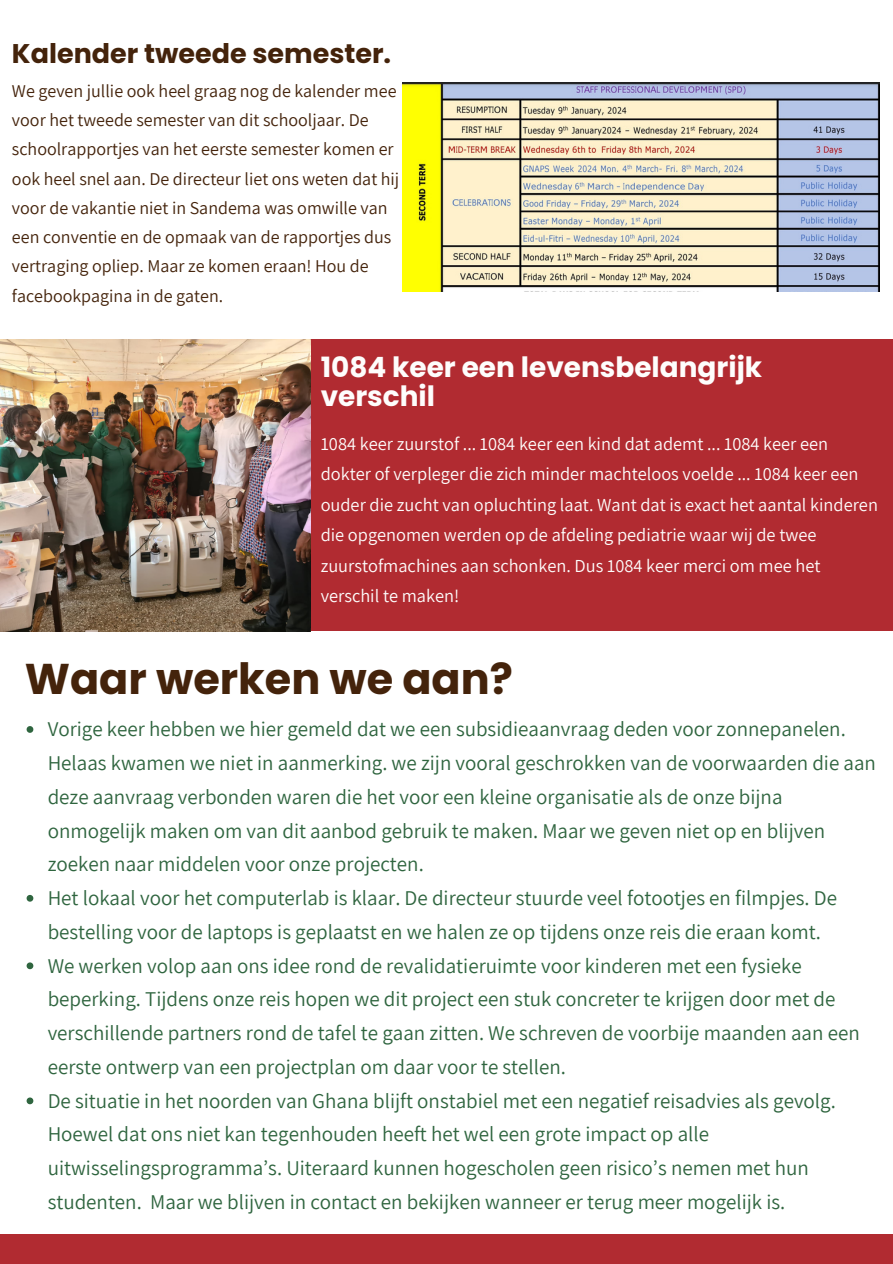
<style>
.page{position:relative;width:893px;height:1264px;background:#fff}
.page>*{position:absolute;margin:0;border:0;box-sizing:border-box;transform-origin:0 0}
.t1{font:700 43.05px "Poppins";color:#44230b}
.t2{font:700 27.9px/29.2px "Poppins";color:#fefdfc}
.t3{font:700 27px "Poppins";color:#44230b}
.t4{font:21px/33.8px "Assistant";color:#2f653f}
.t5{font:18.3px/30.3px "Assistant";color:#fefdfc}
.t6{font:18px/29.2px "Assistant";color:#44230b}
</style>
<div class="page">
<div style="left:0;top:339px;width:892px;height:291px;background:#b12b31"></div>
<div style="left:0;top:1234px;width:892px;height:29px;background:#b12b31"></div>
<img style="left:0;top:339px;width:310px;height:292px">
<img style="left:402px;top:82px;width:477px;height:210px">
<svg style="left:27px;top:726px;width:6px;height:6px"></svg>
<svg style="left:27px;top:894px;width:6px;height:7px"></svg>
<svg style="left:27px;top:962px;width:6px;height:7px"></svg>
<svg style="left:27px;top:1097px;width:6px;height:7px"></svg>
<p class="t3" style="left:12px;top:35px;width:380px">Kalender tweede semester.</p>
<p class="t6" style="left:12px;top:75px;width:389px">We geven jullie ook heel graag nog de kalender mee voor het tweede semester van dit schooljaar. De schoolrapportjes van het eerste semester komen er ook heel snel aan. De directeur liet ons weten dat hij voor de vakantie niet in Sandema was omwille van een conventie en de opmaak van de rapportjes dus vertraging opliep. Maar ze komen eraan! Hou de facebookpagina in de gaten.</p>
<p class="t2" style="left:320px;top:352px;width:443px">1084 keer een levensbelangrijk verschil</p>
<p class="t5" style="left:320px;top:428px;width:558px">1084 keer zuurstof ... 1084 keer een kind dat ademt ... 1084 keer een dokter of verpleger die zich minder machteloos voelde ... 1084 keer een ouder die zucht van opluchting laat. Want dat is exact het aantal kinderen die opgenomen werden op de afdeling pediatrie waar wij de twee zuurstofmachines aan schonken. Dus 1084 keer merci om mee het verschil te maken!</p>
<p class="t1" style="left:25px;top:648px;width:489px">Waar werken we aan?</p>
<p class="t4" style="left:48px;top:711px;width:829px">Vorige keer hebben we hier gemeld dat we een subsidieaanvraag deden voor zonnepanelen.<br>Helaas kwamen we niet in aanmerking. we zijn vooral geschrokken van de voorwaarden die aan deze aanvraag verbonden waren die het voor een kleine organisatie als de onze bijna onmogelijk maken om van dit aanbod gebruik te maken. Maar we geven niet op en blijven zoeken naar middelen voor onze projecten.</p>
<p class="t4" style="left:48px;top:880px;width:790px">Het lokaal voor het computerlab is klaar. De directeur stuurde veel fotootjes en filmpjes. De bestelling voor de laptops is geplaatst en we halen ze op tijdens onze reis die eraan komt.</p>
<p class="t4" style="left:48px;top:948px;width:813px">We werken volop aan ons idee rond de revalidatieruimte voor kinderen met een fysieke beperking. Tijdens onze reis hopen we dit project een stuk concreter te krijgen door met de verschillende partners rond de tafel te gaan zitten. We schreven de voorbije maanden aan een eerste ontwerp van een projectplan om daar voor te stellen.</p>
<p class="t4" style="left:48px;top:1083px;width:789px">De situatie in het noorden van Ghana blijft onstabiel met een negatief reisadvies als gevolg.<br>Hoewel dat ons niet kan tegenhouden heeft het wel een grote impact op alle uitwisselingsprogramma’s. Uiteraard kunnen hogescholen geen risico’s nemen met hun studenten. Maar we blijven in contact en bekijken wanneer er terug meer mogelijk is.</p>
</div>
